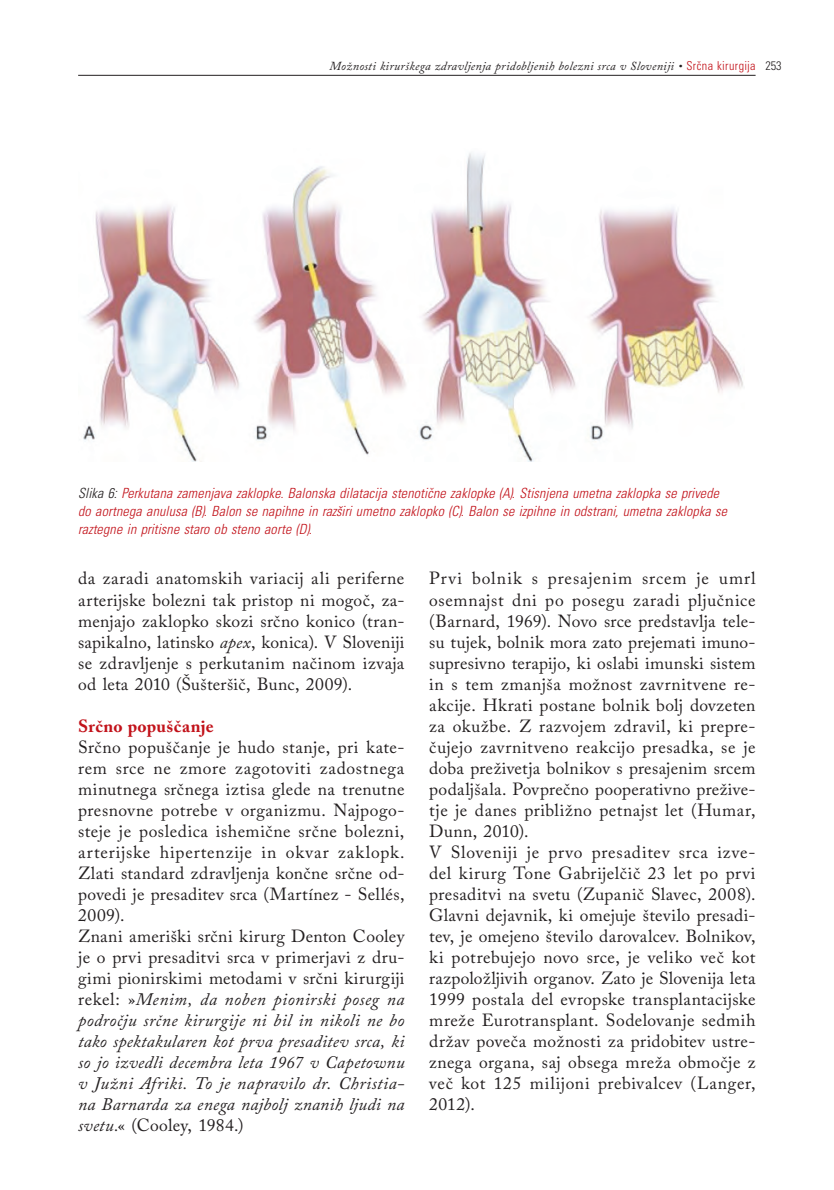
<style>
.page{position:relative;width:834px;height:1190px;background:#fff}
.page>*{position:absolute;margin:0;border:0;box-sizing:border-box;transform-origin:0 0}
.t1{font:17.5px/21px "Adobe Caslon Pro";letter-spacing:.025em;color:#231f20}
.t2{font:700 17.5px "Adobe Caslon Pro";letter-spacing:.02em;color:#c2121a}
.t3{font:italic 300 condensed 14px/17.8px "Univers";letter-spacing:.01em;color:#c2121a}
.t4{font:italic 12.25px "Adobe Caslon Pro";letter-spacing:.025em;color:#231f20}
.s1{font-family:"Univers";font-weight:300;font-style:normal;font-stretch:condensed;color:#c2121a}
.s2{font-family:"Univers";font-weight:300;font-style:normal;font-stretch:condensed}
.s3{color:#231f20}
.s4{font-style:italic}
</style>
<div class="page">
<hr style="left:78px;top:75px;width:677px;height:1px;background:#231f20">
<img style="left:83px;top:153px;width:660px;height:309px">
<p class="t4" style="left:329px;top:59px;width:453px">Možnosti kirurškega zdravljenja pridobljenih bolezni srca v Sloveniji • <span class="s1">SrËna kirurgija</span> <span class="s2">253</span></p>
<p class="t3" style="left:78px;top:484px;width:650px"><span class="s3">Slika 6:</span> Perkutana zamenjava zaklopke. Balonska dilatacija stenotiËne zaklopke (A). Stisnjena umetna zaklopka se privede do aortnega anulusa (B). Balon se napihne in razširi umetno zaklopko (C). Balon se izpihne in odstrani, umetna zaklopka se raztegne in pritisne staro ob steno aorte (D).</p>
<p class="t1" style="left:78px;top:568px;width:328px;text-align:justify">da zaradi anatomskih variacij ali periferne arterijske bolezni tak pristop ni mogoč, za&shy;menjajo zaklopko skozi srčno konico (tran&shy;sapikalno, latinsko <span class="s4">apex</span>, konica). V Sloveniji se zdravljenje s perkutanim načinom izvaja od leta 2010 (Šušteršič, Bunc, 2009).</p>
<p class="t2" style="left:78px;top:715px;width:137px">Srčno popuščanje</p>
<p class="t1" style="left:78px;top:736px;width:328px">Srčno popuščanje je hudo stanje, pri kate&shy;rem srce ne zmore zagotoviti zadostnega minutnega srčnega iztisa glede na trenutne presnovne potrebe v organizmu. Najpogo&shy;steje je posledica ishemične srčne bolezni, arterijske hipertenzije in okvar zaklopk.<br>Zlati standard zdravljenja končne srčne od&shy;povedi je presaditev srca (Martínez - Sellés, 2009).<br>Znani ameriški srčni kirurg Denton Cooley je o prvi presaditvi srca v primerjavi z dru&shy;gimi pionirskimi metodami v srčni kirurgiji rekel: »<span class="s4">Menim, da noben pionirski poseg na področju srčne kirurgije ni bil in nikoli ne bo tako spektakularen kot prva presaditev srca, ki so jo izvedli decembra leta 1967 v Capetownu v Južni Afriki. To je napravilo dr. Christia&shy;na Barnarda za enega najbolj znanih ljudi na svetu.</span>« (Cooley, 1984.)</p>
<p class="t1" style="left:429px;top:568px;width:328px">Prvi bolnik s presajenim srcem je umrl osemnajst dni po posegu zaradi pljučnice (Barnard, 1969). Novo srce predstavlja tele&shy;su tujek, bolnik mora zato prejemati imuno&shy;supresivno terapijo, ki oslabi imunski sistem in s tem zmanjša možnost zavrnitvene re&shy;akcije. Hkrati postane bolnik bolj dovzeten za okužbe. Z razvojem zdravil, ki prepre&shy;čujejo zavrnitveno reakcijo presadka, se je doba preživetja bolnikov s presajenim srcem podaljšala. Povprečno pooperativno prežive&shy;tje je danes približno petnajst let (Humar, Dunn, 2010).<br>V Sloveniji je prvo presaditev srca izve&shy;del kirurg Tone Gabrijelčič 23 let po prvi presaditvi na svetu (Zupanič Slavec, 2008).<br>Glavni dejavnik, ki omejuje število presadi&shy;tev, je omejeno število darovalcev. Bolnikov, ki potrebujejo novo srce, je veliko več kot razpoložljivih organov. Zato je Slovenija leta 1999 postala del evropske transplantacijske mreže Eurotransplant. Sodelovanje sedmih držav poveča možnosti za pridobitev ustre&shy;znega organa, saj obsega mreža območje z več kot 125 milijoni prebivalcev (Langer, 2012).</p>
</div>
